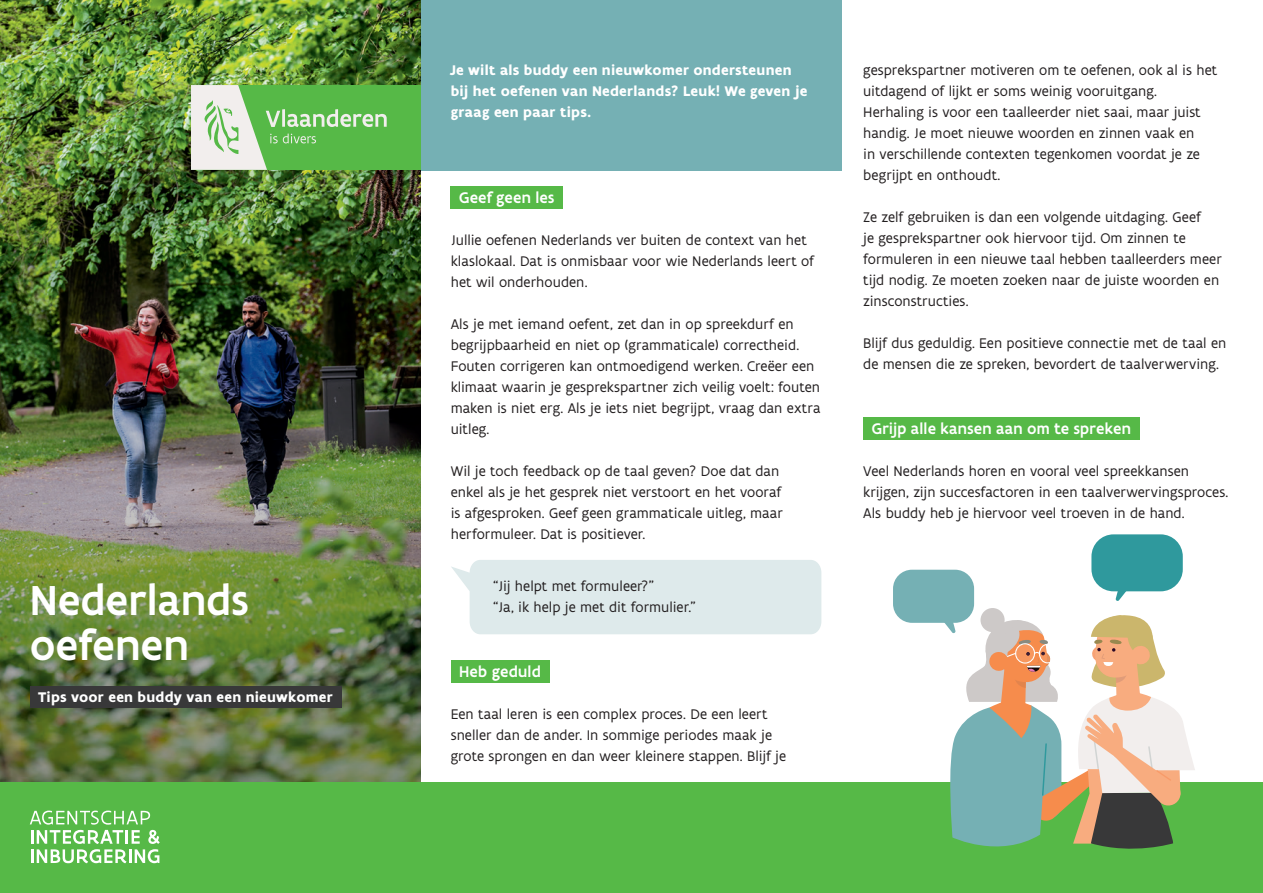
<style>
.page{position:relative;width:1263px;height:893px;background:#fff}
.page>*{position:absolute;margin:0;border:0;box-sizing:border-box;transform-origin:0 0}
.t1{font:500 45px/45px "Flanders Art Sans";letter-spacing:.005em;color:#fff}
.t2{font:500 16.5px "Flanders Art Sans";letter-spacing:.01em;color:#fff}
.t3{font:15px/21px "Flanders Art Sans";color:#231f20}
.t4{font:700 15px/21px "Flanders Art Sans";letter-spacing:.015em;color:#fff}
</style>
<div class="page">
<div style="left:421px;top:0;width:421px;height:170px;background:#75b0b4"></div>
<img style="left:0;top:0;width:421px;height:782px">
<div style="left:0;top:782px;width:1263px;height:111px;background:#56b947"></div>
<svg style="left:30px;top:811px;width:130px;height:52px"></svg>
<div style="left:451px;top:560px;width:370px;height:74px;background:#deeaeb"></div>
<div style="left:980px;top:608px;width:25px;height:24px;background:#cdc9c8;border-radius:50%"></div>
<div style="left:893px;top:570px;width:81px;height:53px;background:#75b0b4;border-radius:19px"></div>
<svg style="left:941px;top:611px;width:254px;height:238px"></svg>
<div style="left:1091px;top:534px;width:92px;height:57px;background:#2f999d;border-radius:22px"></div>
<svg style="left:1115px;top:591px;width:15px;height:10px"></svg>
<div style="left:30px;top:686px;width:311px;height:22px;background:#383839"></div>
<div style="left:191px;top:85px;width:230px;height:85px;background:#56b947"></div>
<svg style="left:191px;top:85px;width:196px;height:85px"></svg>
<div style="left:863px;top:417px;width:276px;height:23px;background:#56b947"></div>
<div style="left:451px;top:186px;width:112px;height:23px;background:#56b947"></div>
<div style="left:451px;top:660px;width:98px;height:23px;background:#56b947"></div>
<h1 class="t1" style="left:30px;top:577px;width:221px">Nederlands oefenen</h1>
<p class="t4" style="left:38px;top:687px;width:296px">Tips voor een buddy van een nieuwkomer</p>
<p class="t4" style="left:451px;top:60px;width:358px">Je wilt als buddy een nieuwkomer ondersteunen bij het oefenen van Nederlands? Leuk! We geven je graag een paar tips.</p>
<p class="t2" style="left:459px;top:187px;width:97px">Geef geen les</p>
<p class="t3" style="left:451px;top:229px;width:365px">Jullie oefenen Nederlands ver buiten de context van het klaslokaal. Dat is onmisbaar voor wie Nederlands leert of het wil onderhouden.</p>
<p class="t3" style="left:451px;top:313px;width:371px">Als je met iemand oefent, zet dan in op spreekdurf en begrijpbaarheid en niet op (grammaticale) correctheid.<br>Fouten corrigeren kan ontmoedigend werken. Creëer een klimaat waarin je gesprekspartner zich veilig voelt: fouten maken is niet erg. Als je iets niet begrijpt, vraag dan extra uitleg.</p>
<p class="t3" style="left:451px;top:460px;width:334px">Wil je toch feedback op de taal geven? Doe dat dan enkel als je het gesprek niet verstoort en het vooraf is afgesproken. Geef geen grammaticale uitleg, maar herformuleer. Dat is positiever.</p>
<p class="t3" style="left:493px;top:576px;width:204px">“Jij helpt met formuleer?”<br>“Ja, ik help je met dit formulier.”</p>
<p class="t2" style="left:459px;top:661px;width:83px">Heb geduld</p>
<p class="t3" style="left:451px;top:703px;width:337px">Een taal leren is een complex proces. De een leert sneller dan de ander. In sommige periodes maak je grote sprongen en dan weer kleinere stappen. Blijf je</p>
<p class="t3" style="left:863px;top:60px;width:356px">gesprekspartner motiveren om te oefenen, ook al is het uitdagend of lijkt er soms weinig vooruitgang.<br>Herhaling is voor een taalleerder niet saai, maar juist handig. Je moet nieuwe woorden en zinnen vaak en<br>in verschillende contexten tegenkomen voordat je ze begrijpt en onthoudt.</p>
<p class="t3" style="left:863px;top:207px;width:360px">Ze zelf gebruiken is dan een volgende uitdaging. Geef<br>je gesprekspartner ook hiervoor tijd. Om zinnen te formuleren in een nieuwe taal hebben taalleerders meer tijd nodig. Ze moeten zoeken naar de juiste woorden en zinsconstructies.</p>
<p class="t3" style="left:863px;top:333px;width:365px">Blijf dus geduldig. Een positieve connectie met de taal en de mensen die ze spreken, bevordert de taalverwerving.</p>
<p class="t2" style="left:872px;top:418px;width:261px">Grijp alle kansen aan om te spreken</p>
<p class="t3" style="left:863px;top:460px;width:367px">Veel Nederlands horen en vooral veel spreekkansen krijgen, zijn succesfactoren in een taalverwervingsproces.<br>Als buddy heb je hiervoor veel troeven in de hand.</p>
</div>
